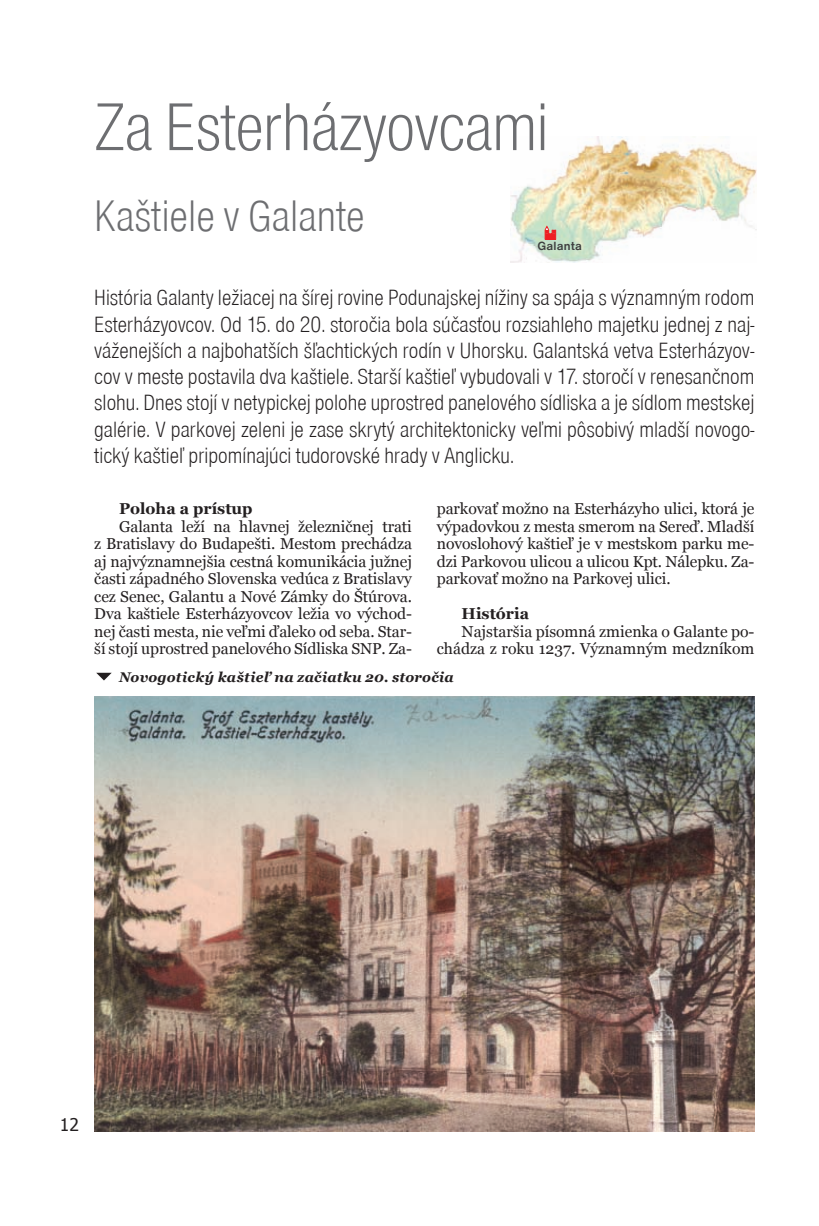
<style>
.page{position:relative;width:819px;height:1226px;background:#fff}
.page>*{position:absolute;margin:0;border:0;box-sizing:border-box;transform-origin:0 0}
.t1{font:300 condensed 70px "Nimbus Sans DEE";letter-spacing:-.01em;color:#6d6e71}
.t2{font:300 condensed 45.5px "Nimbus Sans DEE";color:#6d6e71}
.t3{font:300 condensed 22.75px/26.2px "Nimbus Sans DEE";color:#231f20;text-align:justify}
.t4{font:17.5px "Tahoma";color:#231f20}
.t5{font:15.75px/17.5px "Georgia";letter-spacing:-.005em;color:#231f20;text-align:justify}
.t6{font:700 15.75px "Georgia";color:#231f20}
.t7{font:italic 700 14px "Georgia";letter-spacing:.015em;color:#231f20}
.t8{font:700 12.25px "Nimbus Sans DEE";letter-spacing:.025em;color:#3e3e3f}
</style>
<div class="page">
<img style="left:510px;top:137px;width:246px;height:126px">
<img style="left:94px;top:696px;width:660px;height:435px">
<svg style="left:96px;top:672px;width:16px;height:8px"></svg>
<svg style="left:544px;top:226px;width:12px;height:14px"></svg>
<h1 class="t1" style="left:94px;top:88px;width:455px">Za Esterházyovcami</h1>
<h2 class="t2" style="left:94px;top:191px;width:272px">Kaštiele v Galante</h2>
<p class="t8" style="left:537px;top:239px;width:46px">Galanta</p>
<p class="t3" style="left:94px;top:285px;width:661px">História Galanty ležiacej na šírej rovine Podunajskej nížiny sa spája s významným rodom Esterházyovcov. Od 15. do 20. storočia bola súčasťou rozsiahleho majetku jednej z naj&shy;váženejších a najbohatších šľachtických rodín v Uhorsku. Galantská vetva Esterházyov&shy;cov v meste postavila dva kaštiele. Starší kaštieľ vybudovali v 17. storočí v renesančnom slohu. Dnes stojí v netypickej polohe uprostred panelového sídliska a je sídlom mestskej galérie. V parkovej zeleni je zase skrytý architektonicky veľmi pôsobivý mladší novogo&shy;tický kaštieľ pripomínajúci tudorovské hrady v Anglicku.</p>
<p class="t6" style="left:119px;top:500px;width:135px">Poloha a prístup</p>
<p class="t5" style="left:94px;top:517px;width:319px;text-indent:25px">Galanta leží na hlavnej železničnej trati z Bratislavy do Budapešti. Mestom prechádza aj najvýznamnejšia cestná komunikácia južnej časti západného Slovenska vedúca z Bratislavy cez Senec, Galantu a Nové Zámky do Štúrova.<br>Dva kaštiele Esterházyovcov ležia vo východ&shy;nej časti mesta, nie veľmi ďaleko od seba. Star&shy;ší stojí uprostred panelového Sídliska SNP. Za-</p>
<p class="t5" style="left:437px;top:500px;width:319px">parkovať možno na Esterházyho ulici, ktorá je výpadovkou z mesta smerom na Sereď. Mladší novoslohový kaštieľ je v mestskom parku me&shy;dzi Parkovou ulicou a ulicou Kpt. Nálepku. Za&shy;parkovať možno na Parkovej ulici.</p>
<p class="t6" style="left:461px;top:605px;width:69px">História</p>
<p class="t5" style="left:437px;top:622px;width:319px;text-align:right">Najstaršia písomná zmienka o Galante po&shy;chádza z roku 1237. Významným medzníkom</p>
<p class="t7" style="left:119px;top:669px;width:336px">Novogotický kaštieľ na začiatku 20. storočia</p>
<p class="t4" style="left:60px;top:1113px;width:21px">12</p>
</div>
